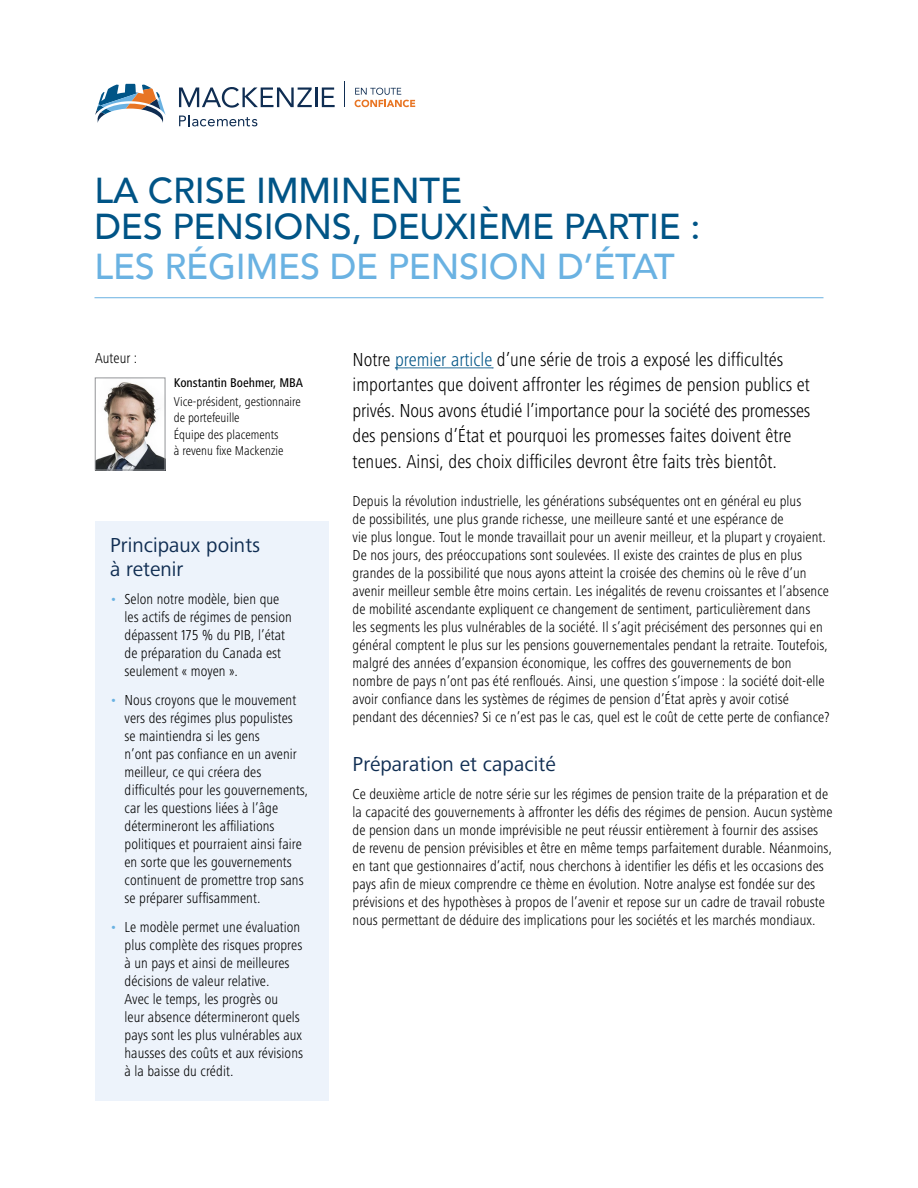
<style>
.page{position:relative;width:918px;height:1188px;background:#fff}
.page>*{position:absolute;margin:0;border:0;box-sizing:border-box;transform-origin:0 0}
.t1{font:500 36px/36px "Avenir";letter-spacing:-.005em;color:#005486}
.t2{font:500 36px "Avenir";letter-spacing:-.005em;color:#6ab2e2}
.t3{font:21px/24px "Frutiger Next Pro";letter-spacing:.005em;color:#0f2d52}
.t4{font:300 condensed 19.5px/25.5px "Frutiger Next Pro";color:#000}
.t5{font:300 condensed 15px/18px "Frutiger Next Pro";letter-spacing:.005em;color:#000}
.t6{font:300 condensed 13.2px/16.5px "Frutiger Next Pro";color:#000}
.t7{font:500 condensed 13.2px "Frutiger Next Pro";color:#000}
.s1{color:#6ab2e2}
.s2{color:#005486}
</style>
<div class="page">
<svg style="left:395px;top:368px;width:98px;height:1px"></svg>
<div style="left:95px;top:521px;width:233px;height:580px;background:#edf3fb"></div>
<svg style="left:95px;top:84px;width:71px;height:39px"></svg>
<svg style="left:179px;top:87px;width:156px;height:21px"></svg>
<svg style="left:179px;top:115px;width:78px;height:11px"></svg>
<svg style="left:344px;top:82px;width:1px;height:25px"></svg>
<svg style="left:355px;top:88px;width:60px;height:19px"></svg>
<img style="left:97px;top:382px;width:66px;height:86px">
<div style="left:95px;top:378px;width:70px;height:92px;border:1px solid #939598"></div>
<hr style="left:94px;top:297px;width:730px;height:1px;background:#6ab2e2">
<h1 class="t1" style="left:94px;top:170px;width:607px">LA CRISE IMMINENTE<br>DES PENSIONS, DEUXIÈME PARTIE :</h1>
<h1 class="t2" style="left:94px;top:235px;width:582px">LES RÉGIMES DE PENSION D’ÉTAT</h1>
<p class="t5" style="left:95px;top:349px;width:44px">Auteur :</p>
<p class="t7" style="left:174px;top:375px;width:131px">Konstantin Boehmer, MBA</p>
<p class="t6" style="left:174px;top:393px;width:129px">Vice-président, gestionnaire de portefeuille<br>Équipe des placements<br>à revenu fixe Mackenzie</p>
<h2 class="t3" style="left:110px;top:533px;width:152px">Principaux points à retenir</h2>
<p class="t5" style="left:125px;top:590px;width:169px;text-indent:-14px"><span class="s1">•</span> Selon notre modèle, bien que les actifs de régimes de pension dépassent 175 % du PIB, l’état de préparation du Canada est seulement « moyen ».</p>
<p class="t5" style="left:125px;top:691px;width:185px;text-indent:-14px"><span class="s1">•</span> Nous croyons que le mouvement vers des régimes plus populistes<br>se maintiendra si les gens<br>n’ont pas confiance en un avenir meilleur, ce qui créera des difficultés pour les gouvernements, car les questions liées à l’âge détermineront les affiliations politiques et pourraient ainsi faire en sorte que les gouvernements continuent de promettre trop sans se préparer suffisamment.</p>
<p class="t5" style="left:125px;top:918px;width:180px;text-indent:-14px"><span class="s1">•</span> Le modèle permet une évaluation plus complète des risques propres à un pays et ainsi de meilleures décisions de valeur relative.<br>Avec le temps, les progrès ou<br>leur absence détermineront quels pays sont les plus vulnérables aux hausses des coûts et aux révisions à la baisse du crédit.</p>
<p class="t4" style="left:353px;top:347px;width:459px">Notre <span class="s2">premier article</span> d’une série de trois a exposé les difficultés importantes que doivent affronter les régimes de pension publics et privés. Nous avons étudié l’importance pour la société des promesses des pensions d’État et pourquoi les promesses faites doivent être tenues. Ainsi, des choix difficiles devront être faits très bientôt.</p>
<p class="t5" style="left:353px;top:492px;width:478px">Depuis la révolution industrielle, les générations subséquentes ont en général eu plus<br>de possibilités, une plus grande richesse, une meilleure santé et une espérance de<br>vie plus longue. Tout le monde travaillait pour un avenir meilleur, et la plupart y croyaient.<br>De nos jours, des préoccupations sont soulevées. Il existe des craintes de plus en plus grandes de la possibilité que nous ayons atteint la croisée des chemins où le rêve d’un avenir meilleur semble être moins certain. Les inégalités de revenu croissantes et l’absence de mobilité ascendante expliquent ce changement de sentiment, particulièrement dans<br>les segments les plus vulnérables de la société. Il s’agit précisément des personnes qui en général comptent le plus sur les pensions gouvernementales pendant la retraite. Toutefois, malgré des années d’expansion économique, les coffres des gouvernements de bon nombre de pays n’ont pas été renfloués. Ainsi, une question s’impose : la société doit-elle avoir confiance dans les systèmes de régimes de pension d’État après y avoir cotisé pendant des décennies? Si ce n’est pas le cas, quel est le coût de cette perte de confiance?</p>
<h2 class="t3" style="left:353px;top:752px;width:205px">Préparation et capacité</h2>
<p class="t5" style="left:353px;top:785px;width:481px">Ce deuxième article de notre série sur les régimes de pension traite de la préparation et de la capacité des gouvernements à affronter les défis des régimes de pension. Aucun système de pension dans un monde imprévisible ne peut réussir entièrement à fournir des assises de revenu de pension prévisibles et être en même temps parfaitement durable. Néanmoins, en tant que gestionnaires d’actif, nous cherchons à identifier les défis et les occasions des pays afin de mieux comprendre ce thème en évolution. Notre analyse est fondée sur des prévisions et des hypothèses à propos de l’avenir et repose sur un cadre de travail robuste nous permettant de déduire des implications pour les sociétés et les marchés mondiaux.</p>
</div>
